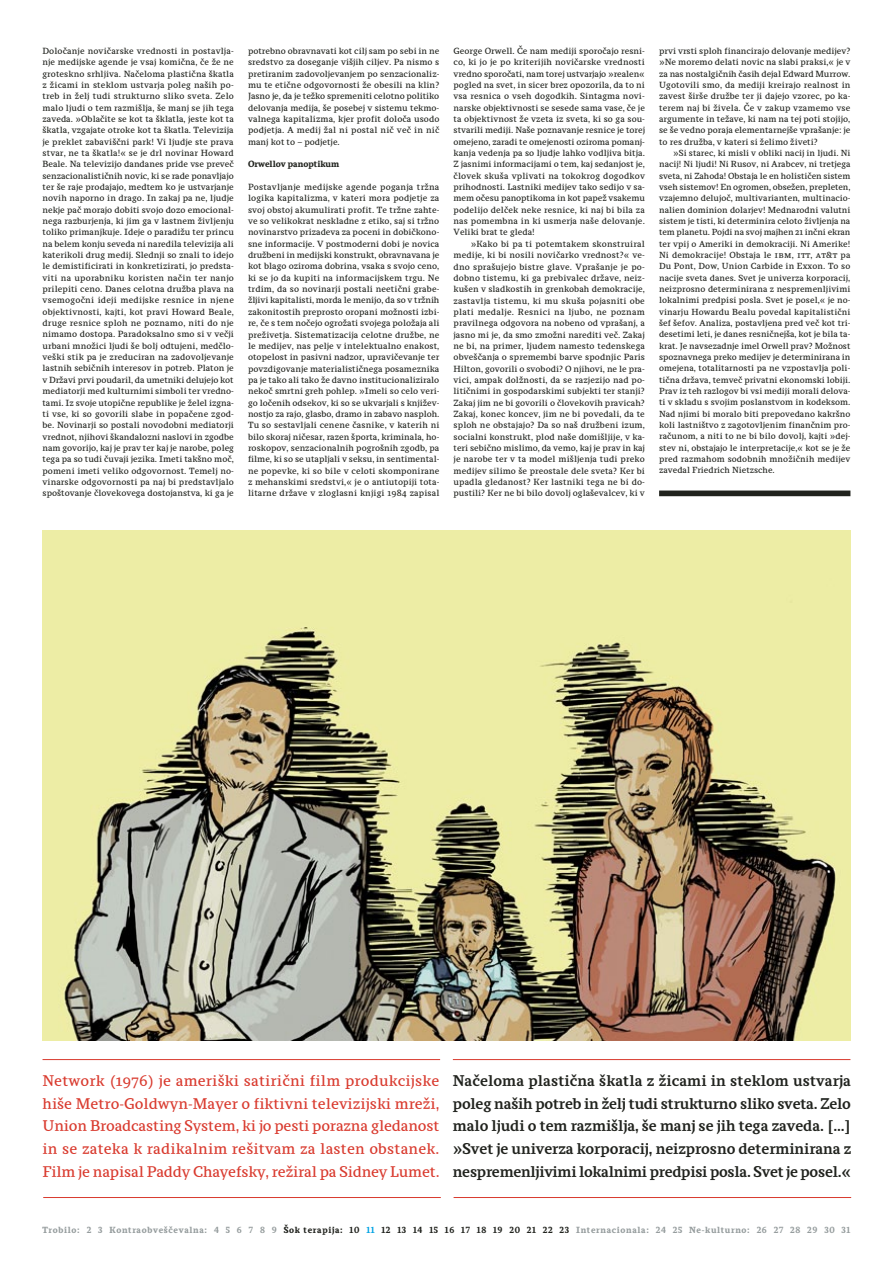
<style>
.page{position:relative;width:893px;height:1276px;background:#fff}
.page>*{position:absolute;margin:0;border:0;box-sizing:border-box;transform-origin:0 0}
.t1{font:700 14px/22.7px "Tribunal";letter-spacing:-.02em;color:#20221d;text-align:justify}
.t2{font:500 14px/22.7px "Tribunal";letter-spacing:-.015em;color:#d93a2e;text-align:justify}
.t3{font:500 8.1px/11.3px "Tribunal";color:#20221d;text-align:justify}
.t4{font:900 8.1px "Tribunal";color:#20221d}
.t5{font:500 8px/11.3px "Tribunal";letter-spacing:.01em;color:#20221d;text-align:justify}
.t6{font:900 8px "Tribunal";letter-spacing:.085em;color:#959c9d}
.s1{color:#20221d}
.s2{color:#00a2e3}
</style>
<div class="page">
<img style="left:43px;top:530px;width:807px;height:510px">
<hr style="left:453px;top:1059px;width:397px;height:1px;background:#d93a2e">
<hr style="left:43px;top:1059px;width:397px;height:1px;background:#d93a2e">
<hr style="left:454px;top:1197px;width:397px;height:1px;background:#d93a2e">
<hr style="left:43px;top:1197px;width:398px;height:1px;background:#d93a2e">
<div style="left:659px;top:490px;width:191px;height:6px;background:#20221d"></div>
<p class="t3" style="left:43px;top:45px;width:193px">Določanje novičarske vrednosti in postavlja&shy;nje medijske agende je vsaj komična, če že ne groteskno srhljiva. Načeloma plastična škatla z žicami in steklom ustvarja poleg naših po&shy;treb in želj tudi strukturno sliko sveta. Zelo malo ljudi o tem razmišlja, še manj se jih tega zaveda. »Oblačite se kot ta šklatla, jeste kot ta škatla, vzgajate otroke kot ta škatla. Televizija je preklet zabaviščni park! Vi ljudje ste prava stvar, ne ta škatla!« se je drl novinar Howard Beale. Na televizijo dandanes pride vse preveč senzacionalističnih novic, ki se rade ponavljajo ter še raje prodajajo, medtem ko je ustvarjanje novih naporno in drago. In zakaj pa ne, ljudje nekje pač morajo dobiti svojo dozo emocional&shy;nega razburjenja, ki jim ga v lastnem življenju toliko primanjkuje. Ideje o paradižu ter princu na belem konju seveda ni naredila televizija ali katerikoli drug medij. Slednji so znali to idejo le demistificirati in konkretizirati, jo predsta&shy;viti na uporabniku koristen način ter nanjo prilepiti ceno. Danes celotna družba plava na vsemogočni ideji medijske resnice in njene objektivnosti, kajti, kot pravi Howard Beale, druge resnice sploh ne poznamo, niti do nje nimamo dostopa. Paradoksalno smo si v večji urbani množici ljudi še bolj odtujeni, medčlo&shy;veški stik pa je zreduciran na zadovoljevanje lastnih sebičnih interesov in potreb. Platon je v Državi prvi poudaril, da umetniki delujejo kot mediatorji med kulturnimi simboli ter vredno&shy;tami. Iz svoje utopične republike je želel izgna&shy;ti vse, ki so govorili slabe in popačene zgod&shy;be. Novinarji so postali novodobni mediatorji vrednot, njihovi škandalozni naslovi in zgodbe nam govorijo, kaj je prav ter kaj je narobe, poleg tega pa so tudi čuvaji jezika. Imeti takšno moč, pomeni imeti veliko odgovornost. Temelj no&shy;vinarske odgovornosti pa naj bi predstavljalo spoštovanje človekovega dostojanstva, ki ga je</p>
<p class="t3" style="left:248px;top:45px;width:193px">potrebno obravnavati kot cilj sam po sebi in ne sredstvo za doseganje višjih ciljev. Pa nismo s pretiranim zadovoljevanjem po senzacionaliz&shy;mu te etične odgovornosti že obesili na klin?<br>Jasno je, da je težko spremeniti celotno politiko delovanja medija, še posebej v sistemu tekmo&shy;valnega kapitalizma, kjer profit določa usodo podjetja. A medij žal ni postal nič več in nič manj kot to – podjetje.</p>
<p class="t4" style="left:248px;top:158px;width:93px">Orwellov panoptikum</p>
<p class="t3" style="left:248px;top:181px;width:193px">Postavljanje medijske agende poganja tržna logika kapitalizma, v kateri mora podjetje za svoj obstoj akumulirati profit. Te tržne zahte&shy;ve so velikokrat neskladne z etiko, saj si tržno novinarstvo prizadeva za poceni in dobičkono&shy;sne informacije. V postmoderni dobi je novica družbeni in medijski konstrukt, obravnavana je kot blago oziroma dobrina, vsaka s svojo ceno, ki se jo da kupiti na informacijskem trgu. Ne trdim, da so novinarji postali neetični grabe&shy;žljivi kapitalisti, morda le menijo, da so v tržnih zakonitostih preprosto oropani možnosti izbi&shy;re, če s tem nočejo ogrožati svojega položaja ali preživetja. Sistematizacija celotne družbe, ne le medijev, nas pelje v intelektualno enakost, otopelost in pasivni nadzor, upravičevanje ter povzdigovanje materialističnega posameznika pa je tako ali tako že davno institucionaliziralo nekoč smrtni greh pohlep. »Imeli so celo veri&shy;go ločenih odsekov, ki so se ukvarjali s književ&shy;nostjo za rajo, glasbo, dramo in zabavo nasploh.<br>Tu so sestavljali cenene časnike, v katerih ni bilo skoraj ničesar, razen športa, kriminala, ho&shy;roskopov, senzacionalnih pogrošnih zgodb, pa filme, ki so se utapljali v seksu, in sentimental&shy;ne popevke, ki so bile v celoti skomponirane z mehanskimi sredstvi,« je o antiutopiji tota&shy;litarne države v zloglasni knjigi 1984 zapisal</p>
<p class="t3" style="left:454px;top:45px;width:193px">George Orwell. Če nam mediji sporočajo resni&shy;co, ki jo je po kriterijih novičarske vrednosti vredno sporočati, nam torej ustvarjajo »realen« pogled na svet, in sicer brez opozorila, da to ni vsa resnica o vseh dogodkih. Sintagma novi&shy;narske objektivnosti se sesede sama vase, če je ta objektivnost že vzeta iz sveta, ki so ga sou&shy;stvarili mediji. Naše poznavanje resnice je torej omejeno, zaradi te omejenosti oziroma pomanj&shy;kanja vedenja pa so ljudje lahko vodljiva bitja.<br>Z jasnimi informacijami o tem, kaj sedanjost je, človek skuša vplivati na tokokrog dogodkov prihodnosti. Lastniki medijev tako sedijo v sa&shy;mem očesu panoptikoma in kot papež vsakemu podelijo delček neke resnice, ki naj bi bila za nas pomembna in ki usmerja naše delovanje.<br>Veliki brat te gleda!</p>
<p class="t3" style="left:454px;top:238px;width:193px;text-indent:17px">»Kako bi pa ti potemtakem skonstruiral medije, ki bi nosili novičarko vrednost?« ve&shy;dno sprašujejo bistre glave. Vprašanje je po&shy;dobno tistemu, ki ga prebivalec države, neiz&shy;kušen v sladkostih in grenkobah demokracije, zastavlja tistemu, ki mu skuša pojasniti obe plati medalje. Resnici na ljubo, ne poznam pravilnega odgovora na nobeno od vprašanj, a jasno mi je, da smo zmožni narediti več. Zakaj ne bi, na primer, ljudem namesto tedenskega obveščanja o spremembi barve spodnjic Paris Hilton, govorili o svobodi? O njihovi, ne le pra&shy;vici, ampak dolžnosti, da se razjezijo nad po&shy;litičnimi in gospodarskimi subjekti ter stanji?<br>Zakaj jim ne bi govorili o človekovih pravicah?<br>Zakaj, konec koncev, jim ne bi povedali, da te sploh ne obstajajo? Da so naš družbeni izum, socialni konstrukt, plod naše domišljije, v ka&shy;teri sebično mislimo, da vemo, kaj je prav in kaj je narobe ter v ta model mišljenja tudi preko medijev silimo še preostale dele sveta? Ker bi upadla gledanost? Ker lastniki tega ne bi do&shy;pustili? Ker ne bi bilo dovolj oglaševalcev, ki v</p>
<p class="t3" style="left:659px;top:46px;width:193px">prvi vrsti sploh financirajo delovanje medijev? »Ne moremo delati novic na slabi praksi,« je v za nas nostalgičnih časih dejal Edward Murrow.<br>Ugotovili smo, da mediji kreirajo realnost in zavest širše družbe ter ji dajejo vzorec, po ka&shy;terem naj bi živela. Če v zakup vzamemo vse argumente in težave, ki nam na tej poti stojijo, se še vedno poraja elementarnejše vprašanje: je to res družba, v kateri si želimo živeti?</p>
<p class="t5" style="left:659px;top:147px;width:193px;text-indent:14px">»Si starec, ki misli v obliki nacij in ljudi. Ni nacij! Ni ljudi! Ni Rusov, ni Arabcev, ni tretjega sveta, ni Zahoda! Obstaja le en holističen sistem vseh sistemov! En ogromen, obsežen, prepleten, vzajemno delujoč, multivarianten, multinacio&shy;nalien dominion dolarjev! Mednarodni valutni sistem je tisti, ki determinira celoto življenja na tem planetu. Pojdi na svoj majhen 21 inčni ekran ter vpij o Ameriki in demokraciji. Ni Amerike!<br>Ni demokracije! Obstaja le IBM, ITT, AT&amp;T pa Du Pont, Dow, Union Carbide in Exxon. To so nacije sveta danes. Svet je univerza korporacij, neizprosno determinirana z nespremenljivimi lokalnimi predpisi posla. Svet je posel,« je no&shy;vinarju Howardu Bealu povedal kapitalistični šef šefov. Analiza, postavljena pred več kot tri&shy;desetimi leti, je danes resničnejša, kot je bila ta&shy;krat. Je navsezadnje imel Orwell prav? Možnost spoznavnega preko medijev je determinirana in omejena, totalitarnosti pa ne vzpostavlja poli&shy;tična država, temveč privatni ekonomski lobiji.<br>Prav iz teh razlogov bi vsi mediji morali delova&shy;ti v skladu s svojim poslanstvom in kodeksom.<br>Nad njimi bi moralo biti prepovedano kakršno koli lastništvo z zagotovljenim finančnim pro&shy;računom, a niti to ne bi bilo dovolj, kajti »dej&shy;stev ni, obstajajo le interpretacije,« kot se je že pred razmahom sodobnih množičnih medijev zavedal Friedrich Nietzsche.</p>
<p class="t2" style="left:43px;top:1069px;width:399px">Network (1976) je ameriški satirični film produkcijske hiše Metro-Goldwyn-Mayer o fiktivni televizijski mreži, Union Broadcasting System, ki jo pesti porazna gledanost in se zateka k radikalnim rešitvam za lasten obstanek.<br>Film je napisal Paddy Chayefsky, režiral pa Sidney Lumet.</p>
<p class="t1" style="left:453px;top:1069px;width:400px">Načeloma plastična škatla z žicami in steklom ustvarja poleg naših potreb in želj tudi strukturno sliko sveta. Zelo malo ljudi o tem razmišlja, še manj se jih tega zaveda. [...] »Svet je univerza korporacij, neizprosno determinirana z nespremenljivimi lokalnimi predpisi posla. Svet je posel.«</p>
<p class="t6" style="left:43px;top:1224px;width:809px">Trobilo: 2 3 Kontraobveščevalna: 4 5 6 7 8 9 <span class="s1">Šok terapija: 10</span> <span class="s2">11</span> <span class="s1">12 13 14 15 16 17 18 19 20 21 22 23</span> Internacionala: 24 25 Ne-kulturno: 26 27 28 29 30 31</p>
</div>
